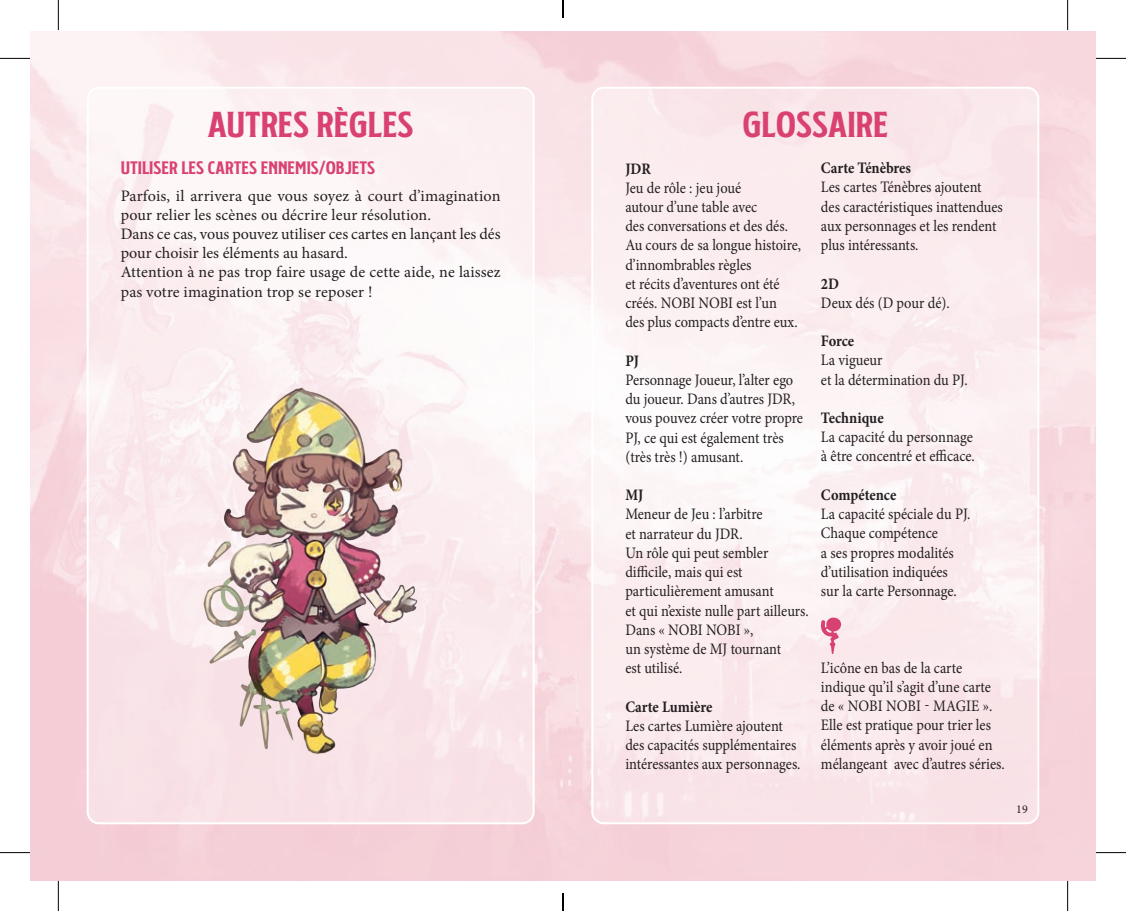
<style>
.page{position:relative;width:1126px;height:911px;background:#fff}
.page>*{position:absolute;margin:0;border:0;box-sizing:border-box;transform-origin:0 0}
.t1{font:36px "Rodfat One";color:#d94171;scale:1.15 1}
.t2{font:18px "Rodfat One";color:#d94171;scale:1.15 1}
.t3{font:16px/19.2px "Minion Pro";color:#231f20;scale:.9 1}
.t4{font:16px/19.2px "Minion Pro";color:#231f20}
.t5{font:700 16px "Minion Pro";color:#231f20;scale:.9 1}
.t6{font:12px "Minion Pro";color:#231f20}
</style>
<div class="page">
<img style="left:30px;top:31px;width:1066px;height:849px">
<div style="left:88px;top:89px;width:446px;height:735px;background:linear-gradient(to bottom,#fdf8f8,#f8e3e7);border-radius:11px"></div>
<div style="left:591px;top:88px;width:446px;height:735px;background:linear-gradient(to right,#fcf1f2,#faeaed);border-radius:11px"></div>
<div style="left:87px;top:87px;width:448px;height:737px;border:2px solid #fff;border-radius:11px"></div>
<img style="left:130px;top:344px;width:361px;height:441px">
<svg style="left:821px;top:617px;width:20px;height:37px"></svg>
<hr style="left:0;top:58px;width:30px;height:1px;background:#000">
<hr style="left:1096px;top:58px;width:30px;height:1px;background:#000">
<hr style="left:0;top:852px;width:30px;height:1px;background:#000">
<hr style="left:1096px;top:852px;width:30px;height:1px;background:#000">
<hr style="left:58px;top:0;width:1px;height:30px;background:#000">
<hr style="left:58px;top:880px;width:1px;height:30px;background:#000">
<hr style="left:1067px;top:0;width:1px;height:30px;background:#000">
<hr style="left:1067px;top:880px;width:1px;height:30px;background:#000">
<svg style="left:562px;top:0;width:2px;height:18px"></svg>
<svg style="left:562px;top:893px;width:2px;height:17px"></svg>
<p class="t1" style="left:208px;top:105px;width:180px">AUTRES RÈGLES</p>
<p class="t2" style="left:121px;top:158px;width:223px">UTILISER LES CARTES ENNEMIS/OBJETS</p>
<p class="t4" style="left:121px;top:186px;width:381px">Parfois, il arrivera que vous soyez à court d’imagination pour relier les scènes ou décrire leur résolution.</p>
<p class="t4" style="left:121px;top:224px;width:381px">Dans ce cas, vous pouvez utiliser ces cartes en lançant les dés pour choisir les éléments au hasard.</p>
<p class="t4" style="left:121px;top:263px;width:381px">Attention à ne pas trop faire usage de cette aide, ne laissez pas votre imagination trop se reposer !</p>
<p class="t1" style="left:742px;top:105px;width:128px">GLOSSAIRE</p>
<p class="t5" style="left:625px;top:157px;width:30px">JDR</p>
<p class="t3" style="left:625px;top:178px;width:182px">Jeu de rôle : jeu joué<br>autour d’une table avec<br>des conversations et des dés.</p>
<p class="t3" style="left:625px;top:236px;width:197px">Au cours de sa longue histoire, d’innombrables règles<br>et récits d’aventures ont été créés. NOBI NOBI est l’un<br>des plus compacts d’entre eux.</p>
<p class="t5" style="left:625px;top:349px;width:17px">PJ</p>
<p class="t3" style="left:625px;top:370px;width:199px">Personnage Joueur, l’alter ego du joueur. Dans d’autres JDR, vous pouvez créer votre propre<br>PJ, ce qui est également très (très très !) amusant.</p>
<p class="t5" style="left:625px;top:484px;width:22px">MJ</p>
<p class="t3" style="left:625px;top:504px;width:205px">Meneur de Jeu : l’arbitre<br>et narrateur du JDR.<br>Un rôle qui peut sembler difficile, mais qui est particulièrement amusant<br>et qui n’existe nulle part ailleurs.</p>
<p class="t3" style="left:625px;top:620px;width:175px">Dans « NOBI NOBI »,<br>un système de MJ tournant est utilisé.</p>
<p class="t5" style="left:625px;top:695px;width:98px">Carte Lumière</p>
<p class="t3" style="left:625px;top:716px;width:196px">Les cartes Lumière ajoutent des capacités supplémentaires intéressantes aux personnages.</p>
<p class="t5" style="left:821px;top:157px;width:102px">Carte Ténèbres</p>
<p class="t3" style="left:821px;top:178px;width:204px">Les cartes Ténèbres ajoutent des caractéristiques inattendues aux personnages et les rendent plus intéressants.</p>
<p class="t5" style="left:821px;top:272px;width:22px">2D</p>
<p class="t3" style="left:821px;top:293px;width:145px">Deux dés (D pour dé).</p>
<p class="t5" style="left:821px;top:330px;width:38px">Force</p>
<p class="t3" style="left:821px;top:351px;width:164px">La vigueur<br>et la détermination du PJ.</p>
<p class="t5" style="left:821px;top:406px;width:71px">Technique</p>
<p class="t3" style="left:821px;top:427px;width:172px">La capacité du personnage à être concentré et efficace.</p>
<p class="t5" style="left:821px;top:483px;width:85px">Compétence</p>
<p class="t3" style="left:821px;top:504px;width:168px">La capacité spéciale du PJ.<br>Chaque compétence<br>a ses propres modalités d’utilisation indiquées<br>sur la carte Personnage.</p>
<p class="t3" style="left:821px;top:658px;width:206px">L’icône en bas de la carte indique qu’il s’agit d’une carte de « NOBI NOBI - MAGIE ».<br>Elle est pratique pour trier les éléments après y avoir joué en mélangeant avec d’autres séries.</p>
<p class="t6" style="left:1016px;top:801px;width:13px">19</p>
</div>
